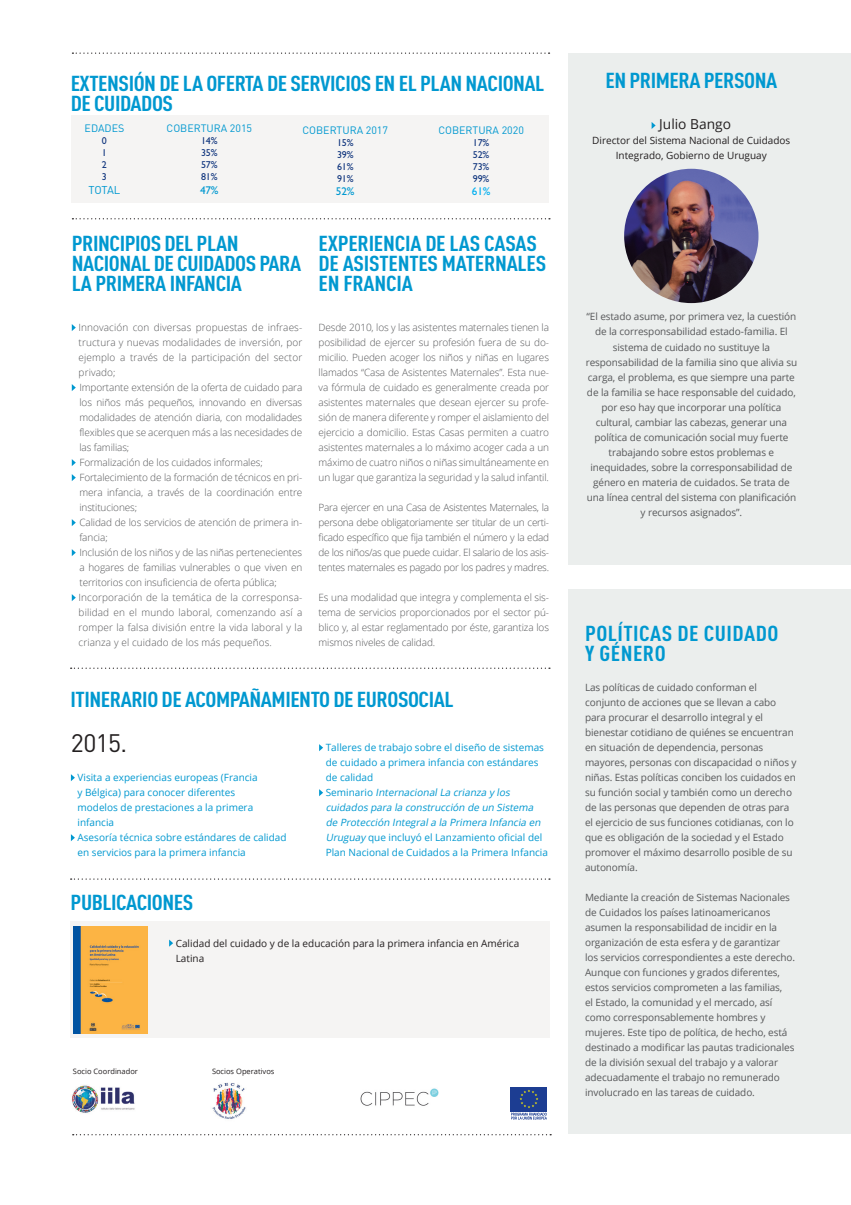
<style>
.page{position:relative;width:851px;height:1205px;background:#fff}
.page>*{position:absolute;margin:0;border:0;box-sizing:border-box;transform-origin:0 0}
.t1{font:25px "DIN Pro";color:#231f20}
.t2{font:700 21.38px/20px "DIN Cond";letter-spacing:-.02em;color:#0098d0;scale:1.11 1}
.t3{font:700 21.38px/20px "DIN Cond";letter-spacing:.02em;color:#0098d0;scale:1.11 1}
.t4{font:13.75px "Open Sans";color:#231f20}
.t5{font:11.25px "Gill Sans Std";color:#0098d0}
.t6{font:11.25px "DIN Pro";letter-spacing:-.02em;color:#0098d0}
.t7{font:11.25px "Gill Sans Std";color:#00aeef}
.t8{font:10.62px "DIN Pro";color:#0098d0}
.t9{font:300 10px/15px "Open Sans";letter-spacing:-.01em;color:#57585a;text-align:justify}
.t10{font:10px/15px "Open Sans";letter-spacing:-.01em;color:#57585a}
.t11{font:10px/15px "Open Sans";color:#0098d0}
.t12{font:10px/15px "Open Sans";color:#231f20}
.t13{font:10px/12px "Gill Sans Std";letter-spacing:-.015em;color:#11367e;text-align:justify}
.t14{font:7.5px "Open Sans";color:#231f20}
.s1{font-style:italic}
</style>
<div class="page">
<svg style="left:73px;top:1134px;width:478px;height:1px"></svg>
<div style="left:70px;top:921px;width:479px;height:117px;background:#f5f4f3"></div>
<div style="left:511px;top:1087px;width:36px;height:24px;background:#1c3d92"></div>
<svg style="left:511px;top:1090px;width:35px;height:29px"></svg>
<svg style="left:71px;top:774px;width:4px;height:7px"></svg>
<svg style="left:71px;top:834px;width:4px;height:7px"></svg>
<svg style="left:169px;top:939px;width:4px;height:7px"></svg>
<img style="left:74px;top:927px;width:74px;height:106px">
<svg style="left:72px;top:53px;width:477px;height:1px"></svg>
<div style="left:568px;top:589px;width:282px;height:545px;background:#ebeeed"></div>
<div style="left:568px;top:53px;width:282px;height:511px;background:#ebeeed"></div>
<img style="left:72px;top:1085px;width:63px;height:28px">
<img style="left:212px;top:1082px;width:34px;height:37px">
<img style="left:360px;top:1088px;width:78px;height:18px">
<svg style="left:71px;top:878px;width:479px;height:2px"></svg>
<svg style="left:71px;top:667px;width:479px;height:2px"></svg>
<img style="left:624px;top:169px;width:134px;height:134px;border-radius:67px">
<svg style="left:651px;top:122px;width:4px;height:7px"></svg>
<div style="left:71px;top:115px;width:478px;height:88px;background:#f5f4f3"></div>
<svg style="left:72px;top:218px;width:478px;height:1px"></svg>
<svg style="left:319px;top:744px;width:4px;height:7px"></svg>
<svg style="left:319px;top:789px;width:4px;height:7px"></svg>
<svg style="left:72px;top:324px;width:4px;height:7px"></svg>
<svg style="left:72px;top:384px;width:4px;height:7px"></svg>
<svg style="left:72px;top:459px;width:4px;height:7px"></svg>
<svg style="left:72px;top:474px;width:4px;height:7px"></svg>
<svg style="left:72px;top:519px;width:4px;height:7px"></svg>
<svg style="left:72px;top:549px;width:4px;height:7px"></svg>
<svg style="left:72px;top:594px;width:4px;height:7px"></svg>
<h2 class="t2" style="left:71px;top:73px;width:26px">EXTENSI</h2>
<h2 class="t2" style="left:134px;top:73px;width:93px">ÓNDE LA OFERTA</h2>
<h2 class="t2" style="left:267px;top:73px;width:65px">DESERVICIOS</h2>
<h2 class="t2" style="left:374px;top:73px;width:51px">ENELPLAN</h2>
<h2 class="t2" style="left:465px;top:73px;width:10px">NACIONAL</h2>
<h2 class="t2" style="left:71px;top:93px;width:31px">DE CUIDADOS</h2>
<p class="t8" style="left:85px;top:121px;width:41px">EDAD ES</p>
<p class="t13" style="left:102px;top:135px;width:6px">0<br>1<br>2<br>3</p>
<p class="t6" style="left:88px;top:182px;width:33px">TOTAL</p>
<p class="t8" style="left:166px;top:121px;width:87px">COBERTURA 2015</p>
<p class="t13" style="left:201px;top:135px;width:18px">14% 35% 57% 81%</p>
<p class="t5" style="left:200px;top:183px;width:20px">47%</p>
<p class="t8" style="left:302px;top:122px;width:87px">COBERTURA 2017</p>
<p class="t13" style="left:337px;top:136px;width:18px">15% 39% 61% 91%</p>
<p class="t5" style="left:336px;top:185px;width:20px">52%</p>
<p class="t8" style="left:438px;top:122px;width:87px">COBERTURA 2020</p>
<p class="t13" style="left:473px;top:136px;width:18px">17% 52% 73% 99%</p>
<p class="t7" style="left:472px;top:185px;width:20px">61%</p>
<h2 class="t2" style="left:72px;top:232px;width:208px">PRINCIPIOS DEL PLAN<br>NACIONAL DE CUIDADOS PARA<br>LA PRIMERA INFANCIA</h2>
<p class="t9" style="left:79px;top:320px;width:225px;text-align:left">Innovación con diversas propuestas de infraes&shy;tructura y nuevas modalidades de inversión, por ejemplo a través de la participación del sector privado;<br>Importante extensión de la oferta de cuidado para los niños más pequeños, innovando en diversas modalidades de atención diaria, con modalidades flexibles que se acerquen más a las necesidades de las familias;<br>Formalización de los cuidados informales; Fortalecimiento de la formación de técnicos en pri&shy;mera infancia, a través de la coordinación entre instituciones;<br>Calidad de los servicios de atención de primera in&shy;fancia;<br>Inclusión de los niños y de las niñas pertenecientes a hogares de familias vulnerables o que viven en territorios con insuficiencia de oferta pública; Incorporación de la temática de la corresponsa&shy;bilidad en el mundo laboral, comenzando así a romper la falsa división entre la vida laboral y la crianza y el cuidado de los más pequeños.</p>
<h2 class="t2" style="left:318px;top:232px;width:206px">EXPERIENCIA DE LAS CASAS<br>DE ASISTENTES MATERNALES<br>EN FRANCIA</h2>
<p class="t9" style="left:318px;top:320px;width:232px">Desde 2010, los y las asistentes maternales tienen la posibilidad de ejercer su profesión fuera de su do&shy;micilio. Pueden acoger los niños y niñas en lugares llamados “Casa de Asistentes Maternales”. Esta nue&shy;va fórmula de cuidado es generalmente creada por asistentes maternales que desean ejercer su profe&shy;sión de manera diferente y romper el aislamiento del ejercicio a domicilio. Estas Casas permiten a cuatro asistentes maternales a lo máximo acoger cada a un máximo de cuatro niños o niñas simultáneamente en un lugar que garantiza la seguridad y la salud infantil.</p>
<p class="t9" style="left:318px;top:500px;width:232px">Para ejercer en una Casa de Asistentes Maternales, la persona debe obligatoriamente ser titular de un certi&shy;ficado específico que fija también el número y la edad de los niños/as que puede cuidar. El salario de los asis&shy;tentes maternales es pagado por los padres y madres.</p>
<p class="t9" style="left:318px;top:590px;width:232px">Es una modalidad que integra y complementa el sis&shy;tema de servicios proporcionados por el sector pú&shy;blico y, al estar reglamentado por éste, garantiza los mismos niveles de calidad.</p>
<h2 class="t2" style="left:71px;top:688px;width:268px">ITINERARIO DE ACOMPAÑAMIENTO DE EURO</h2>
<h2 class="t2" style="left:398px;top:688px;width:42px">SOCIAL</h2>
<h1 class="t1" style="left:71px;top:725px;width:58px">2015.</h1>
<p class="t11" style="left:77px;top:770px;width:210px">Visita a experiencias europeas (Francia<br>y Bélgica) para conocer diferentes<br>modelos de prestaciones a la primera infancia<br>Asesoría técnica sobre estándares de calidad en servicios para la primera infancia</p>
<h2 class="t2" style="left:71px;top:892px;width:112px">PUBLICACIONES</h2>
<p class="t11" style="left:325px;top:740px;width:224px">Talleres de trabajo sobre el diseño de sistemas de cuidado a primera infancia con estándares de calidad<br>S e m i n a r i o <span class="s1">InternacionalLa crianza y los cuidados para la construcción de un Sistema de Protección Integrala la Primera Infancia en Uruguay</span> que incluyó el Lanzamiento oficial del Plan Nacional de Cuidados a la Primera Infancia</p>
<p class="t12" style="left:176px;top:935px;width:345px">Calidad del cuidado y de la educación para la primera infancia en América<br>Latina</p>
<p class="t14" style="left:73px;top:1066px;width:66px">Socio Coordinador</p>
<p class="t14" style="left:212px;top:1066px;width:64px">Socios Operativos</p>
<h2 class="t2" style="left:605px;top:70px;width:32px">EN PRIMERA</h2>
<h2 class="t2" style="left:703px;top:70px;width:11px">PERSONA</h2>
<h3 class="t4" style="left:659px;top:115px;width:73px">Julio Bango</h3>
<p class="t12" style="left:592px;top:133px;width:199px;text-align:center">Director del Sistema Nacional de Cuidados<br>Integrado, Gobierno de Uruguay</p>
<p class="t10" style="left:585px;top:309px;width:213px;text-align:center">“El estado asume, por primera vez, la cuestión de la corresponsabilidad estado-familia. El sistema de cuidado no sustituye la responsabilidad de la familia sino que alivia su carga, el problema, es que siempre una parte de la familia se hace responsable del cuidado, por eso hay que incorporar una política cultural, cambiar las cabezas, generar una política de comunicación social muy fuerte trabajando sobre estos problemas e inequidades, sobre la corresponsabilidad de género en materia de cuidados. Se trata de una línea central del sistema con planificación y recursos asignados”.</p>
<h2 class="t3" style="left:585px;top:622px;width:176px">POLÍTICAS DE CUIDADO<br>Y GÉNERO</h2>
<p class="t10" style="left:585px;top:680px;width:213px">Las políticas de cuidado conforman el conjunto de acciones que se llevan a cabo para procurar el desarrollo integral y el bienestar cotidiano de quiénes se encuentran en situación de dependencia, personas mayores, personas con discapacidad o niños y niñas. Estas políticas conciben los cuidados en su función social y también como un derecho de las personas que dependen de otras para el ejercicio de sus funciones cotidianas, con lo que es obligación de la sociedad y el Estado promover el máximo desarrollo posible de su autonomía.</p>
<p class="t10" style="left:585px;top:890px;width:212px">Mediante la creación de Sistemas Nacionales de Cuidados los países latinoamericanos asumen la responsabilidad de incidir en la organización de esta esfera y de garantizar los servicios correspondientes a este derecho.<br>Aunque con funciones y grados diferentes, estos servicios comprometen a las familias,<br>el Estado, la comunidad y el mercado, así como corresponsablemente hombres y mujeres. Este tipo de política, de hecho, está destinado a modificar las pautas tradicionales de la división sexual del trabajo y a valorar adecuadamente el trabajo no remunerado involucrado en las tareas de cuidado.</p>
</div>
